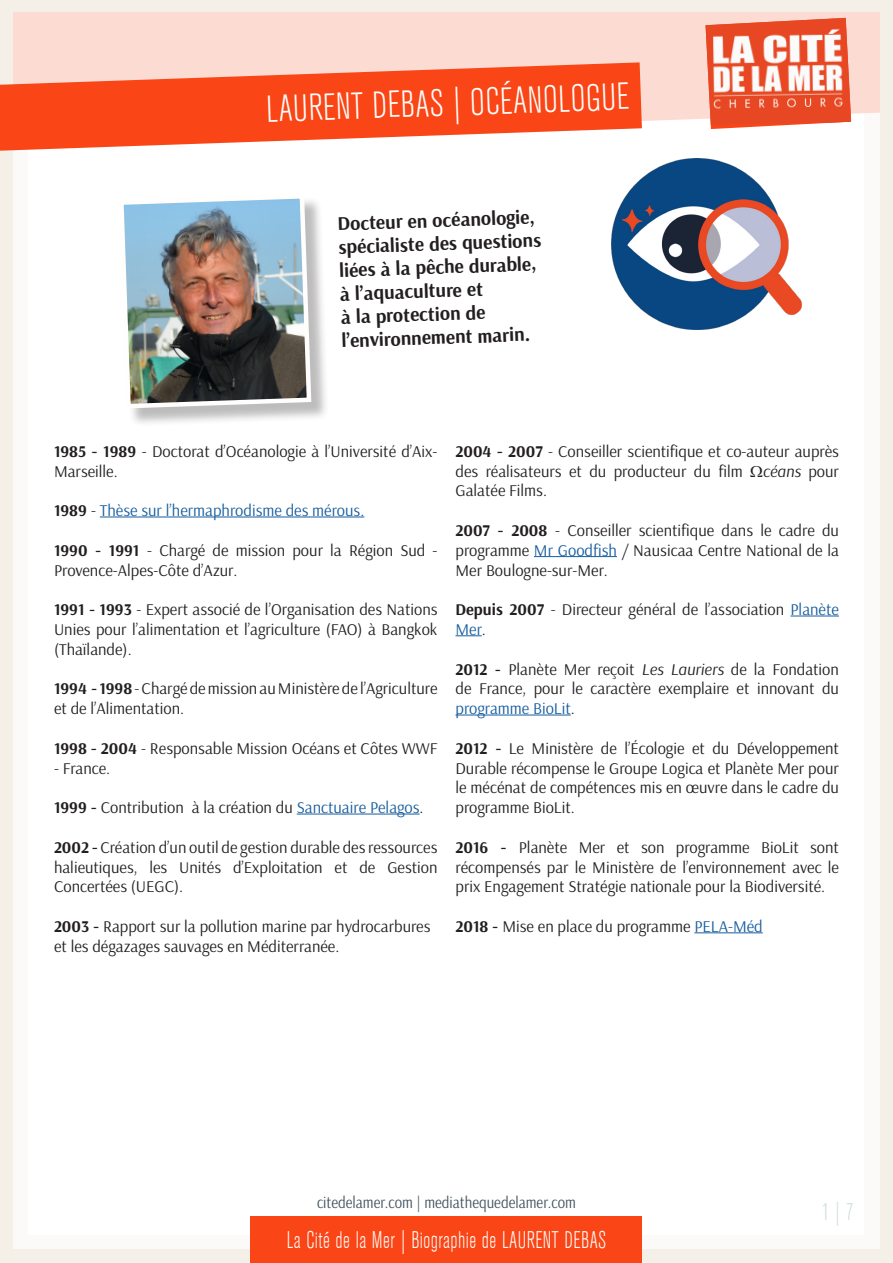
<style>
.page{position:relative;width:893px;height:1263px;background:#fff}
.page>*{position:absolute;margin:0;border:0;box-sizing:border-box;transform-origin:0 0}
.t1{font:300 condensed 37.5px "Akzidenz Grotesk BE";color:#fffefc}
.t2{font:300 condensed 24px "Akzidenz Grotesk BE";letter-spacing:.02em;color:#fffefc;scale:.9 1}
.t3{font:300 condensed 24px "Akzidenz Grotesk BE";color:#d2dfd9;scale:.9 1}
.t4{font:700 19.5px/23.4px "Arsenal";color:#231f20}
.t5{font:16.5px/19.8px "Arsenal";color:#231f20;text-align:justify}
.t6{font:16.5px "Arsenal";color:#175d9e}
.t7{font:16.5px "Arsenal";color:#40525c;scale:.9 1}
.s1{font-weight:700}
.s2{font-weight:700;color:#231f20}
.s3{color:#231f20}
.s4{color:#175d9e}
.s5{font-style:italic}
</style>
<div class="page">
<div style="left:13px;top:12px;width:867px;height:110px;background:#fcdbd3"></div>
<div style="left:0;top:0;width:13px;height:1263px;background:#f4f0e8"></div>
<div style="left:880px;top:0;width:13px;height:1263px;background:#f4f0e8"></div>
<div style="left:0;top:0;width:893px;height:12px;background:#f4f0e8"></div>
<div style="left:0;top:1249px;width:893px;height:14px;background:#f4f0e8"></div>
<div style="left:251px;top:1216px;width:391px;height:47px;background:#fa4616"></div>
<svg style="left:0;top:62px;width:642px;height:89px;background:#fa714c"></svg>
<svg style="left:710px;top:125px;width:77px;height:4px"></svg>
<img style="left:705px;top:18px;width:146px;height:107px">
<div style="left:122px;top:197px;width:208px;height:230px;background:#231f20;opacity:.3"></div>
<img style="left:122px;top:197px;width:192px;height:214px">
<img style="left:612px;top:158px;width:190px;height:171px">
<hr style="left:100px;top:517px;width:264px;height:1px;background:#175d9e">
<hr style="left:297px;top:814px;width:123px;height:1px;background:#175d9e">
<hr style="left:534px;top:556px;width:83px;height:1px;background:#175d9e">
<hr style="left:790px;top:616px;width:49px;height:1px;background:#175d9e">
<svg style="left:455px;top:635px;width:27px;height:1px"></svg>
<hr style="left:455px;top:715px;width:116px;height:1px;background:#175d9e">
<hr style="left:694px;top:932px;width:69px;height:1px;background:#175d9e">
<p class="t1" style="left:266px;top:89px;width:365px;rotate:-2deg">LAURENT DEBAS | OCÉANOLOGUE</p>
<p class="t4" style="left:337px;top:213px;width:204px;rotate:-2deg">Docteur en océanologie, spécialiste des questions liées à la pêche durable, à l’aquaculture et<br>à la protection de l’environnement marin.</p>
<p class="t5" style="left:54px;top:441px;width:385px"><span class="s1">1985 - 1989</span> - Doctorat d’Océanologie à l’Université d’Aix-<br>Marseille.</p>
<p class="t6" style="left:54px;top:500px;width:312px"><span class="s2">1989</span> <span class="s3">-</span> Thèse sur l’hermaphrodisme des mérous.</p>
<p class="t5" style="left:54px;top:540px;width:385px"><span class="s1">1990 - 1991</span> - Chargé de mission pour la Région Sud -<br>Provence-Alpes-Côte d’Azur.</p>
<p class="t5" style="left:54px;top:600px;width:385px"><span class="s1">1991 - 1993</span> - Expert associé de l’Organisation des Nations Unies pour l’alimentation et l’agriculture (FAO) à Bangkok (Thaïlande).</p>
<p class="t5" style="left:54px;top:679px;width:385px"><span class="s1">1994 - 1998</span> - Chargé de mission au Ministère de l’Agriculture et de l’Alimentation.</p>
<p class="t5" style="left:54px;top:738px;width:385px"><span class="s1">1998 - 2004</span> - Responsable Mission Océans et Côtes WWF</p>
<p class="t5" style="left:54px;top:758px;width:58px">- France.</p>
<p class="t5" style="left:54px;top:798px;width:371px"><span class="s1">1999 -</span> Contribution à la création du <span class="s4">Sanctuaire Pelagos</span>.</p>
<p class="t5" style="left:54px;top:837px;width:385px"><span class="s1">2002 -</span> Création d’un outil de gestion durable des ressources halieutiques, les Unités d’Exploitation et de Gestion Concertées (UEGC).</p>
<p class="t5" style="left:54px;top:917px;width:378px"><span class="s1">2003 -</span> Rapport sur la pollution marine par hydrocarbures</p>
<p class="t5" style="left:54px;top:936px;width:287px">et les dégazages sauvages en Méditerranée.</p>
<p class="t5" style="left:455px;top:441px;width:385px"><span class="s1">2004 - 2007</span> - Conseiller scientifique et co-auteur auprès des réalisateurs et du producteur du film <span class="s5">céans</span> pour Galatée Films.</p>
<p class="t5" style="left:455px;top:521px;width:385px"><span class="s1">2007 - 2008</span> - Conseiller scientifique dans le cadre du programme <span class="s4">Mr Goodfish</span> / Nausicaa Centre National de la Mer Boulogne-sur-Mer.</p>
<p class="t5" style="left:455px;top:600px;width:385px"><span class="s1">Depuis 2007</span> - Directeur général de l’association <span class="s4">Planète<br>Mer</span>.</p>
<p class="t5" style="left:455px;top:659px;width:385px"><span class="s1">2012 -</span> Planète Mer reçoit <span class="s5">Les Lauriers</span> de la Fondation de France, pour le caractère exemplaire et innovant du <span class="s4">programme BioLit</span>.</p>
<p class="t5" style="left:455px;top:738px;width:385px"><span class="s1">2012 -</span> Le Ministère de l’Écologie et du Développement Durable récompense le Groupe Logica et Planète Mer pour le mécénat de compétences mis en œuvre dans le cadre du programme BioLit.</p>
<p class="t5" style="left:455px;top:837px;width:385px"><span class="s1">2016 -</span> Planète Mer et son programme BioLit sont récompensés par le Ministère de l’environnement avec le prix Engagement Stratégie nationale pour la Biodiversité.</p>
<p class="t5" style="left:455px;top:917px;width:309px"><span class="s1">2018 -</span> Mise en place du programme <span class="s4">PELA-Méd</span></p>
<p class="t7" style="left:317px;top:1193px;width:289px">citedelamer.com | mediathequedelamer.com</p>
<h2 class="t3" style="left:822px;top:1198px;width:37px">1 | 7</h2>
<h2 class="t2" style="left:287px;top:1227px;width:357px">La Cité de la Mer | Biographie de LAURENT DEBAS</h2>
</div>
